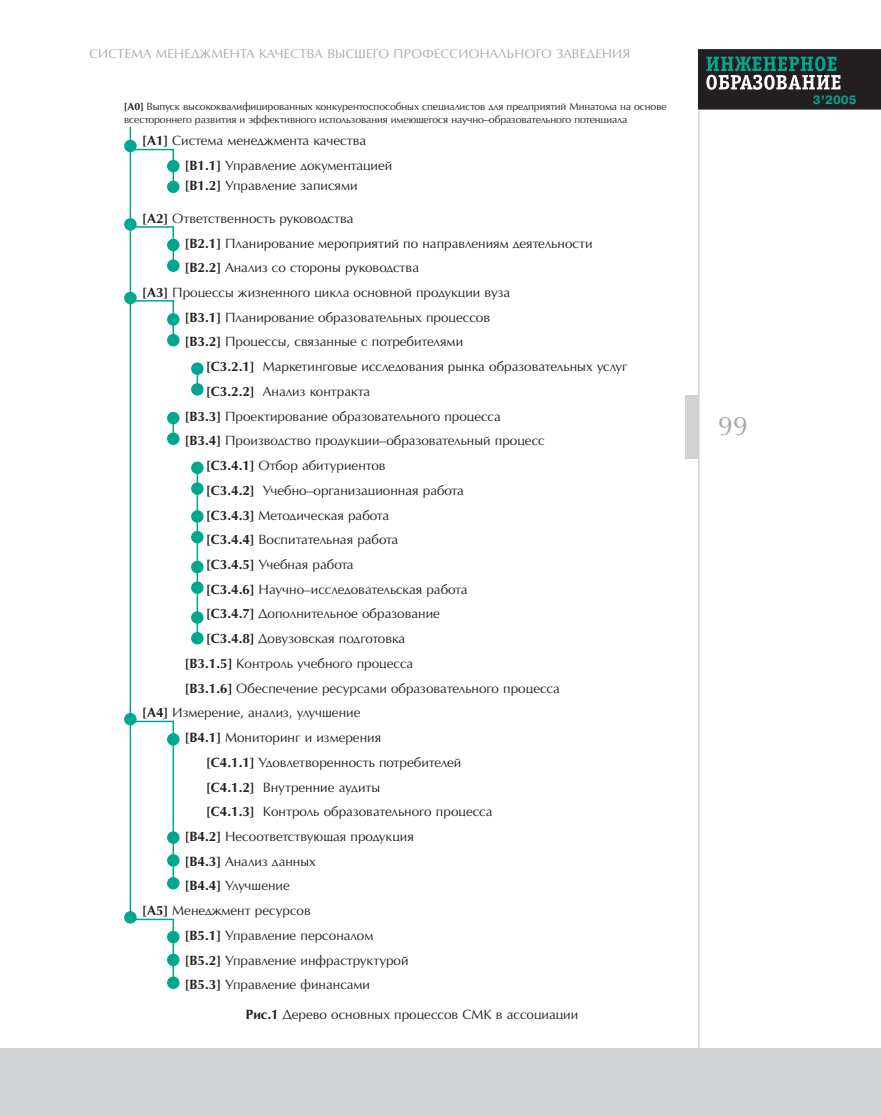
<style>
.page{position:relative;width:881px;height:1115px;background:#fff}
.page>*{position:absolute;margin:0;border:0;box-sizing:border-box;transform-origin:0 0}
.t1{font:27px "AG Opus";color:#a8a9ad}
.t2{font:13.5px/24.8px "AG Opus HR";color:#231f20}
.t3{font:12.75px "AG Opus";letter-spacing:.025em;color:#a8a9ad}
.t4{font:700 12px "Pragmatica C";color:#00a78f}
.t5{font:10.5px/12.6px "AG Opus HR";letter-spacing:-.01em;color:#231f20}
.s1{font-weight:700}
</style>
<div class="page">
<hr style="left:0;top:1047px;width:4px;height:67px;background:#d1d2d4">
<div style="left:4px;top:1047px;width:876px;height:67px;background:#d1d2d4"></div>
<hr style="left:697px;top:111px;width:2px;height:939px;background:#d1d2d4">
<div style="left:685px;top:395px;width:12px;height:64px;background:#d1d2d4"></div>
<svg style="left:698px;top:49px;width:182px;height:60px"></svg>
<div style="left:124px;top:140px;width:12px;height:12px;background:#00a78f;border-radius:50%"></div>
<div style="left:124px;top:218px;width:12px;height:12px;background:#00a78f;border-radius:50%"></div>
<div style="left:124px;top:292px;width:12px;height:12px;background:#00a78f;border-radius:50%"></div>
<div style="left:124px;top:712px;width:12px;height:13px;background:#00a78f;border-radius:50%"></div>
<div style="left:124px;top:910px;width:12px;height:13px;background:#00a78f;border-radius:50%"></div>
<hr style="left:134px;top:149px;width:40px;height:1px;background:#00a78f">
<hr style="left:130px;top:127px;width:1px;height:788px;background:#00a78f">
<hr style="left:134px;top:226px;width:40px;height:1px;background:#00a78f">
<hr style="left:134px;top:300px;width:40px;height:1px;background:#00a78f">
<hr style="left:134px;top:720px;width:40px;height:2px;background:#00a78f">
<hr style="left:134px;top:918px;width:40px;height:1px;background:#00a78f">
<div style="left:167px;top:160px;width:12px;height:12px;background:#00a78f;border-radius:50%"></div>
<div style="left:167px;top:180px;width:12px;height:13px;background:#00a78f;border-radius:50%"></div>
<hr style="left:172px;top:149px;width:2px;height:32px;background:#00a78f">
<div style="left:167px;top:239px;width:12px;height:12px;background:#00a78f;border-radius:50%"></div>
<div style="left:167px;top:259px;width:12px;height:13px;background:#00a78f;border-radius:50%"></div>
<hr style="left:172px;top:226px;width:2px;height:34px;background:#00a78f">
<div style="left:167px;top:313px;width:12px;height:12px;background:#00a78f;border-radius:50%"></div>
<div style="left:167px;top:334px;width:12px;height:12px;background:#00a78f;border-radius:50%"></div>
<hr style="left:172px;top:300px;width:2px;height:34px;background:#00a78f">
<div style="left:167px;top:411px;width:12px;height:13px;background:#00a78f;border-radius:50%"></div>
<div style="left:167px;top:432px;width:12px;height:13px;background:#00a78f;border-radius:50%"></div>
<svg style="left:172px;top:424px;width:2px;height:9px"></svg>
<div style="left:167px;top:732px;width:12px;height:13px;background:#00a78f;border-radius:50%"></div>
<div style="left:167px;top:831px;width:12px;height:12px;background:#00a78f;border-radius:50%"></div>
<div style="left:167px;top:853px;width:12px;height:13px;background:#00a78f;border-radius:50%"></div>
<hr style="left:172px;top:720px;width:2px;height:165px;background:#00a78f">
<div style="left:167px;top:876px;width:12px;height:13px;background:#00a78f;border-radius:50%"></div>
<div style="left:167px;top:930px;width:12px;height:12px;background:#00a78f;border-radius:50%"></div>
<div style="left:167px;top:953px;width:12px;height:12px;background:#00a78f;border-radius:50%"></div>
<hr style="left:172px;top:918px;width:2px;height:38px;background:#00a78f">
<div style="left:167px;top:976px;width:12px;height:12px;background:#00a78f;border-radius:50%"></div>
<svg style="left:172px;top:965px;width:2px;height:11px"></svg>
<div style="left:191px;top:362px;width:12px;height:13px;background:#00a78f;border-radius:50%"></div>
<div style="left:191px;top:383px;width:12px;height:12px;background:#00a78f;border-radius:50%"></div>
<svg style="left:196px;top:374px;width:2px;height:10px"></svg>
<div style="left:191px;top:461px;width:12px;height:13px;background:#00a78f;border-radius:50%"></div>
<div style="left:191px;top:482px;width:12px;height:12px;background:#00a78f;border-radius:50%"></div>
<div style="left:191px;top:510px;width:12px;height:12px;background:#00a78f;border-radius:50%"></div>
<div style="left:191px;top:530px;width:12px;height:13px;background:#00a78f;border-radius:50%"></div>
<div style="left:191px;top:560px;width:12px;height:13px;background:#00a78f;border-radius:50%"></div>
<div style="left:191px;top:581px;width:12px;height:12px;background:#00a78f;border-radius:50%"></div>
<div style="left:191px;top:611px;width:12px;height:12px;background:#00a78f;border-radius:50%"></div>
<div style="left:191px;top:631px;width:12px;height:13px;background:#00a78f;border-radius:50%"></div>
<hr style="left:196px;top:465px;width:2px;height:167px;background:#00a78f">
<p class="t3" style="left:89px;top:47px;width:542px">СИСТЕМА МЕНЕДЖМЕНТА КАЧЕСТВА ВЫСШЕГО ПРОФЕССИОНАЛЬНОГО ЗАВЕДЕНИЯ</p>
<p class="t5" style="left:124px;top:100px;width:544px"><span class="s1">[A0]</span> Выпуск высококвалифицированных конкурентоспособных специалистов для предприятий Минатома на основе всестороннего развития и эффективного использования имеющегося научно–образовательного потенциала</p>
<p class="t2" style="left:185px;top:128px;width:209px;text-indent:-43px"><span class="s1">[A1]</span> Система менеджмента качества <span class="s1">[В1.1]</span> Управление документацией</p>
<p class="t2" style="left:185px;top:173px;width:174px"><span class="s1">[В1.2]</span> Управление записями</p>
<p class="t2" style="left:142px;top:206px;width:212px"><span class="s1">[A2]</span> Ответственность руководства</p>
<p class="t2" style="left:185px;top:231px;width:409px"><span class="s1">[В2.1]</span> Планирование мероприятий по направлениям деятельности</p>
<p class="t2" style="left:185px;top:255px;width:235px"><span class="s1">[В2.2]</span> Анализ со стороны руководства</p>
<p class="t2" style="left:142px;top:280px;width:369px"><span class="s1">[A3]</span> Процессы жизненного цикла основной продукции вуза</p>
<p class="t2" style="left:185px;top:305px;width:306px"><span class="s1">[В3.1]</span> Планирование образовательных процессов</p>
<p class="t2" style="left:185px;top:329px;width:279px"><span class="s1">[В3.2]</span> Процессы, связанные с потребителями</p>
<p class="t2" style="left:206px;top:354px;width:422px"><span class="s1">[С3.2.1]</span> Маркетинговые исследования рынка образовательных услуг</p>
<p class="t2" style="left:206px;top:379px;width:165px"><span class="s1">[С3.2.2]</span> Анализ контракта</p>
<p class="t2" style="left:185px;top:403px;width:317px"><span class="s1">[В3.3]</span> Проектирование образовательного процесса</p>
<p class="t2" style="left:185px;top:428px;width:361px"><span class="s1">[В3.4]</span> Производство продукции–образовательный процесс</p>
<p class="t2" style="left:206px;top:453px;width:181px"><span class="s1">[С3.4.1]</span> Отбор абитуриентов</p>
<p class="t2" style="left:206px;top:478px;width:259px"><span class="s1">[С3.4.2]</span> Учебно–организационная работа</p>
<p class="t2" style="left:206px;top:502px;width:184px"><span class="s1">[С3.4.3]</span> Методическая работа</p>
<p class="t2" style="left:206px;top:527px;width:193px"><span class="s1">[С3.4.4]</span> Воспитательная работа</p>
<p class="t2" style="left:206px;top:552px;width:149px"><span class="s1">[С3.4.5]</span> Учебная работа</p>
<p class="t2" style="left:206px;top:576px;width:262px"><span class="s1">[С3.4.6]</span> Научно–исследовательская работа</p>
<p class="t2" style="left:206px;top:601px;width:235px"><span class="s1">[С3.4.7]</span> Дополнительное образование</p>
<p class="t2" style="left:206px;top:626px;width:200px"><span class="s1">[С3.4.8]</span> Довузовская подготовка</p>
<p class="t2" style="left:185px;top:651px;width:229px"><span class="s1">[В3.1.5]</span> Контроль учебного процесса</p>
<p class="t2" style="left:185px;top:675px;width:376px"><span class="s1">[В3.1.6]</span> Обеспечение ресурсами образовательного процесса</p>
<p class="t2" style="left:142px;top:700px;width:219px"><span class="s1">[A4]</span> Измерение, анализ, улучшение</p>
<p class="t2" style="left:185px;top:725px;width:197px"><span class="s1">[В4.1]</span> Мониторинг и измерения</p>
<p class="t2" style="left:206px;top:749px;width:256px"><span class="s1">[С4.1.1]</span> Удовлетворенность потребителей</p>
<p class="t2" style="left:206px;top:774px;width:175px"><span class="s1">[С4.1.2]</span> Внутренние аудиты</p>
<p class="t2" style="left:206px;top:799px;width:287px"><span class="s1">[С4.1.3]</span> Контроль образовательного процесса</p>
<p class="t2" style="left:185px;top:823px;width:230px"><span class="s1">[В4.2]</span> Несоответствующая продукция</p>
<p class="t2" style="left:185px;top:848px;width:132px"><span class="s1">[В4.3]</span> Анализ данных</p>
<p class="t2" style="left:185px;top:873px;width:106px"><span class="s1">[В4.4]</span> Улучшение</p>
<p class="t2" style="left:142px;top:898px;width:170px"><span class="s1">[A5]</span> Менеджмент ресурсов</p>
<p class="t2" style="left:185px;top:922px;width:190px"><span class="s1">[В5.1]</span> Управление персоналом</p>
<p class="t2" style="left:185px;top:947px;width:225px"><span class="s1">[В5.2]</span> Управление инфраструктурой</p>
<p class="t2" style="left:185px;top:972px;width:186px"><span class="s1">[В5.3]</span> Управление финансами</p>
<p class="t2" style="left:246px;top:1001px;width:334px"><span class="s1">Рис.1</span> Дерево основных процессов СМК в ассоциации</p>
<h1 class="t1" style="left:718px;top:410px;width:32px">99</h1>
<p class="t4" style="left:812px;top:94px;width:45px">3’2005</p>
</div>
